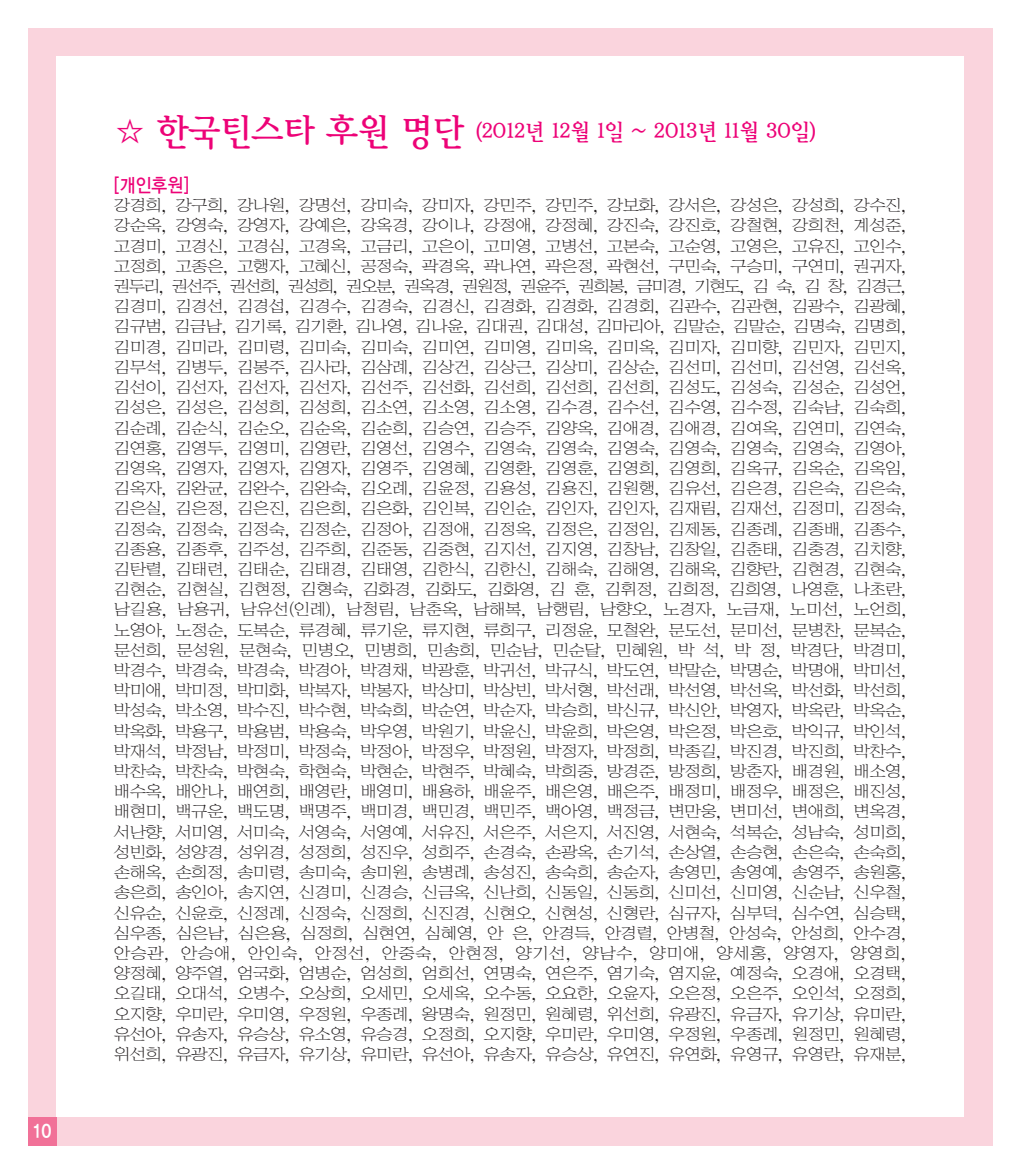
<style>
.page{position:relative;width:1021px;height:1174px;background:#fff}
.page>*{position:absolute;margin:0;border:0;box-sizing:border-box;transform-origin:0 0}
.t1{font:22px "YDVY Mj O Std 24";letter-spacing:-.025em;color:#ed0277}
.t2{font:20px "YDIYGO140 KSCPC EUC H";color:#fff;scale:.9 1}
.t3{font:19px/20.2px "YDI Wri Sin";letter-spacing:-.07em;color:#231f20;text-align:justify;scale:.9 1}
.t4{font:19px "YDIYGO130 KSCPC EUC H";color:#ed0277;scale:.9 1}
.s1{font-size:36px}
</style>
<div class="page">
<div style="left:28px;top:28px;width:964px;height:1117px;background:#fad4dd"></div>
<div style="left:57px;top:57px;width:907px;height:1060px;background:#fff"></div>
<div style="left:28px;top:1117px;width:29px;height:28px;background:#f17198"></div>
<p class="t2" style="left:33px;top:1119px;width:23px">10</p>
<p class="t1" style="left:113px;top:120px;width:704px"><span class="s1">☆ 한국틴스타 후원 명단</span> (2012년 12월 1일 ~ 2013년 11월 30일)</p>
<p class="t4" style="left:113px;top:175px;width:86px">[개인후원]</p>
<p class="t3" style="left:113px;top:195px;width:884px">강경희, 강구희, 강나원, 강명선, 강미숙, 강미자, 강민주, 강민주, 강보화, 강서은, 강성은, 강성희, 강수진, 강순옥, 강영숙, 강영자, 강예은, 강옥경, 강이나, 강정애, 강정혜, 강진숙, 강진호, 강철현, 강희천, 계성준, 고경미, 고경신, 고경심, 고경옥, 고금리, 고은이, 고미영, 고병선, 고본숙, 고순영, 고영은, 고유진, 고인수, 고정희, 고종은, 고행자, 고혜신, 공정숙, 곽경옥, 곽나연, 곽은정, 곽현선, 구민숙, 구승미, 구연미, 권귀자, 권두리, 권선주, 권선희, 권성희, 권오분, 권옥경, 권원정, 권윤주, 권희봉, 금미경, 기현도, 김 숙, 김 창, 김경근, 김경미, 김경선, 김경섭, 김경수, 김경숙, 김경신, 김경화, 김경화, 김경회, 김관수, 김관현, 김광수, 김광혜, 김규범, 김금남, 김기록, 김기환, 김나영, 김나윤, 김대권, 김대성, 김마리아, 김말순, 김말순, 김명숙, 김명희, 김미경, 김미라, 김미령, 김미숙, 김미숙, 김미연, 김미영, 김미옥, 김미옥, 김미자, 김미향, 김민자, 김민지, 김무석, 김병두, 김봉주, 김사라, 김삼례, 김상건, 김상근, 김상미, 김상순, 김선미, 김선미, 김선영, 김선옥, 김선이, 김선자, 김선자, 김선자, 김선주, 김선화, 김선희, 김선희, 김선희, 김성도, 김성숙, 김성순, 김성언, 김성은, 김성은, 김성희, 김성희, 김소연, 김소영, 김소영, 김수경, 김수선, 김수영, 김수정, 김숙남, 김숙희, 김순례, 김순식, 김순오, 김순옥, 김순희, 김승연, 김승주, 김양옥, 김애경, 김애경, 김여옥, 김연미, 김연숙, 김연홍, 김영두, 김영미, 김영란, 김영선, 김영수, 김영숙, 김영숙, 김영숙, 김영숙, 김영숙, 김영숙, 김영아, 김영옥, 김영자, 김영자, 김영자, 김영주, 김영혜, 김영환, 김영훈, 김영희, 김영희, 김옥규, 김옥순, 김옥임, 김옥자, 김완균, 김완수, 김완숙, 김오례, 김윤정, 김용성, 김용진, 김원행, 김유선, 김은경, 김은숙, 김은숙, 김은실, 김은정, 김은진, 김은희, 김은화, 김인복, 김인순, 김인자, 김인자, 김재림, 김재선, 김정미, 김정숙, 김정숙, 김정숙, 김정숙, 김정순, 김정아, 김정애, 김정옥, 김정은, 김정임, 김제동, 김종례, 김종배, 김종수, 김종용, 김종후, 김주성, 김주희, 김준동, 김중현, 김지선, 김지영, 김창남, 김창일, 김춘태, 김충경, 김치향, 김탄렬, 김태련, 김태순, 김태경, 김태영, 김한식, 김한신, 김해숙, 김해영, 김해옥, 김향란, 김현경, 김현숙, 김현순, 김현실, 김현정, 김형숙, 김화경, 김화도, 김화영, 김 훈, 김휘정, 김희정, 김희영, 나영훈, 나초란, 남길용, 남용귀, 남유선(인례), 남청림, 남춘옥, 남해복, 남행림, 남향오, 노경자, 노금재, 노미선, 노언희, 노영아, 노정순, 도복순, 류경혜, 류기운, 류지현, 류희구, 리정윤, 모철완, 문도선, 문미선, 문병찬, 문복순, 문선희, 문성원, 문현숙, 민병오, 민병희, 민송희, 민순남, 민순달, 민혜원, 박 석, 박 정, 박경단, 박경미, 박경수, 박경숙, 박경숙, 박경아, 박경채, 박광훈, 박귀선, 박규식, 박도연, 박말순, 박명순, 박명애, 박미선, 박미애, 박미정, 박미화, 박복자, 박봉자, 박상미, 박상빈, 박서형, 박선래, 박선영, 박선옥, 박선화, 박선희, 박성숙, 박소영, 박수진, 박수현, 박숙희, 박순연, 박순자, 박승희, 박신규, 박신안, 박영자, 박옥란, 박옥순, 박옥화, 박용구, 박용범, 박용숙, 박우영, 박원기, 박윤신, 박윤희, 박은영, 박은정, 박은호, 박익규, 박인석, 박재석, 박정남, 박정미, 박정숙, 박정아, 박정우, 박정원, 박정자, 박정희, 박종길, 박진경, 박진희, 박찬수, 박찬숙, 박찬숙, 박현숙, 학현숙, 박현순, 박현주, 박혜숙, 박희중, 방경준, 방정희, 방춘자, 배경원, 배소영, 배수옥, 배안나, 배연희, 배영란, 배영미, 배용하, 배윤주, 배은영, 배은주, 배정미, 배정우, 배정은, 배진성, 배현미, 백규운, 백도명, 백명주, 백미경, 백민경, 백민주, 백아영, 백정금, 변만웅, 변미선, 변애희, 변옥경, 서난향, 서미영, 서미숙, 서영숙, 서영예, 서유진, 서은주, 서은지, 서진영, 서현숙, 석복순, 성남숙, 성미희, 성빈화, 성양경, 성위경, 성정희, 성진우, 성희주, 손경숙, 손광옥, 손기석, 손상열, 손승현, 손은숙, 손숙희, 손해옥, 손희정, 송미령, 송미숙, 송미원, 송병례, 송성진, 송숙희, 송순자, 송영민, 송영예, 송영주, 송원홍, 송은희, 송인아, 송지연, 신경미, 신경승, 신금옥, 신난희, 신동일, 신동희, 신미선, 신미영, 신순남, 신우철, 신유순, 신윤호, 신정례, 신정숙, 신정희, 신진경, 신현오, 신현성, 신형란, 심규자, 심부덕, 심수연, 심승택, 심우종, 심은남, 심은용, 심정희, 심현연, 심혜영, 안 은, 안경득, 안경렬, 안병철, 안성숙, 안성희, 안수경, 안승관, 안승애, 안인숙, 안정선, 안중숙, 안현정, 양기선, 양남수, 양미애, 양세홍, 양영자, 양영희, 양정혜, 양주열, 엄국화, 엄병순, 엄성희, 엄희선, 연명숙, 연은주, 염기숙, 염지윤, 예정숙, 오경애, 오경택, 오길태, 오대석, 오병수, 오상희, 오세민, 오세옥, 오수동, 오요한, 오윤자, 오은정, 오은주, 오인석, 오정희, 오지향, 우미란, 우미영, 우정원, 우종례, 왕명숙, 원정민, 원혜령, 위선희, 유광진, 유금자, 유기상, 유미란, 유선아, 유송자, 유승상, 유소영, 유승경, 오정희, 오지향, 우미란, 우미영, 우정원, 우종례, 원정민, 원혜령, 위선희, 유광진, 유금자, 유기상, 유미란, 유선아, 유송자, 유승상, 유연진, 유연화, 유영규, 유영란, 유재분,</p>
</div>
